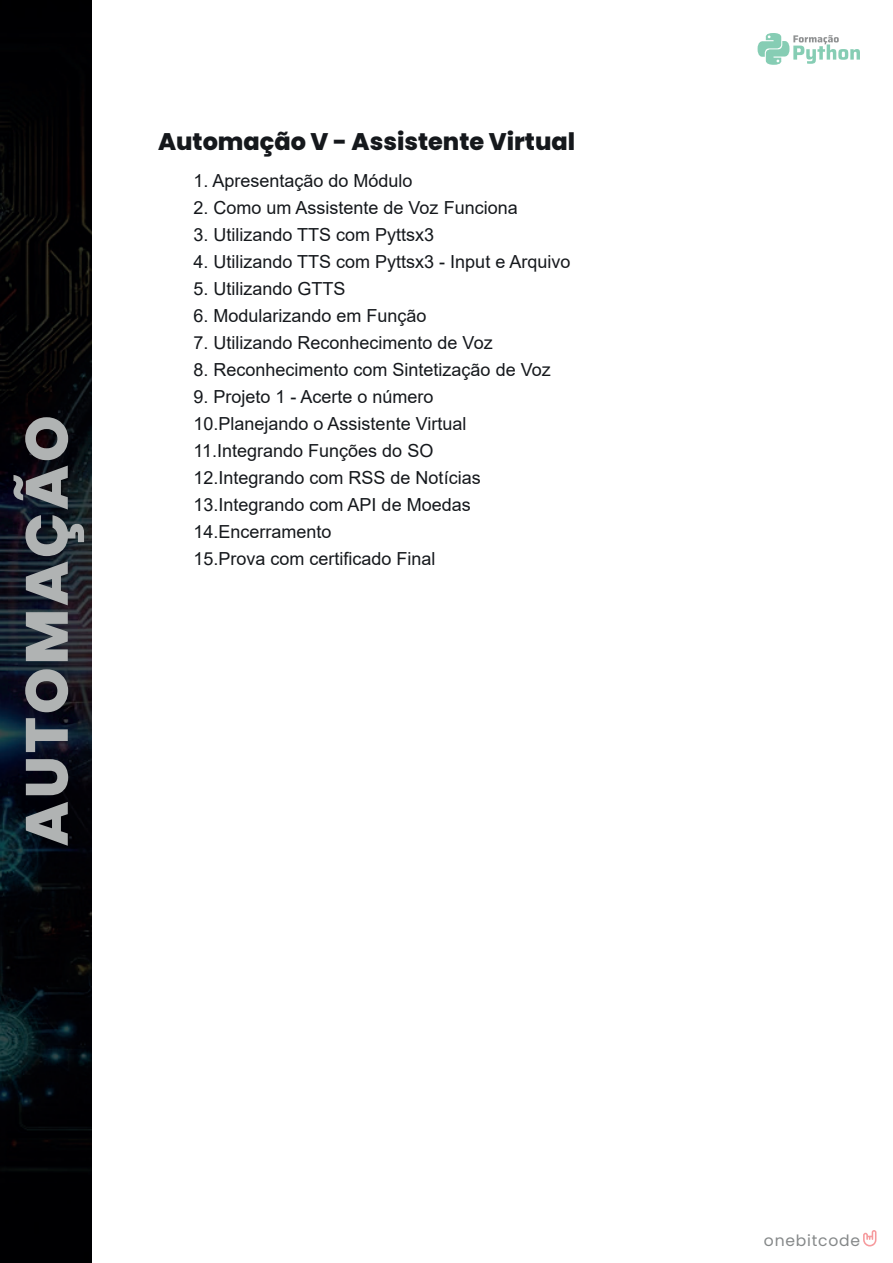
<style>
.page{position:relative;width:893px;height:1263px;background:#fff}
.page>*{position:absolute;margin:0;border:0;box-sizing:border-box;transform-origin:0 0}
.t1{font:800 24px "Poppins";color:#15181c}
.t2{font:18px/27px "Arial";color:#15181c}
.t3{font:15.6px "Poppins";letter-spacing:.05em;color:#858889}
</style>
<div class="page">
<img style="left:0;top:0;width:92px;height:1263px">
<svg style="left:758px;top:33px;width:102px;height:32px"></svg>
<svg style="left:863px;top:1230px;width:13px;height:16px"></svg>
<svg style="left:26px;top:802px;width:42px;height:44px"></svg>
<svg style="left:26px;top:759px;width:42px;height:36px"></svg>
<svg style="left:26px;top:718px;width:42px;height:34px"></svg>
<svg style="left:25px;top:669px;width:43px;height:43px"></svg>
<svg style="left:26px;top:612px;width:42px;height:49px"></svg>
<svg style="left:25px;top:515px;width:59px;height:90px"></svg>
<svg style="left:13px;top:466px;width:55px;height:43px"></svg>
<svg style="left:25px;top:417px;width:43px;height:43px"></svg>
<h1 class="t1" style="left:158px;top:128px;width:419px">Automação V - Assistente Virtual</h1>
<p class="t2" style="left:194px;top:167px;width:221px">1. Apresentação do Módulo</p>
<p class="t2" style="left:194px;top:194px;width:326px">2. Como um Assistente de Voz Funciona</p>
<p class="t2" style="left:194px;top:221px;width:242px">3. Utilizando TTS com Pyttsx3</p>
<p class="t2" style="left:194px;top:248px;width:378px">4. Utilizando TTS com Pyttsx3 - Input e Arquivo</p>
<p class="t2" style="left:194px;top:275px;width:154px">5. Utilizando GTTS</p>
<p class="t2" style="left:194px;top:302px;width:235px">6. Modularizando em Função</p>
<p class="t2" style="left:194px;top:329px;width:301px">7. Utilizando Reconhecimento de Voz</p>
<p class="t2" style="left:194px;top:356px;width:359px">8. Reconhecimento com Sintetização de Voz</p>
<p class="t2" style="left:194px;top:383px;width:289px">9. Projeto 1 - Acerte o número<br>10.Planejando o Assistente Virtual<br>11.Integrando Funções do SO<br>12.Integrando com RSS de Notícias<br>13.Integrando com API de Moedas<br>14.Encerramento<br>15.Prova com certificado Final</p>
<p class="t3" style="left:764px;top:1232px;width:98px">onebitcode</p>
</div>
